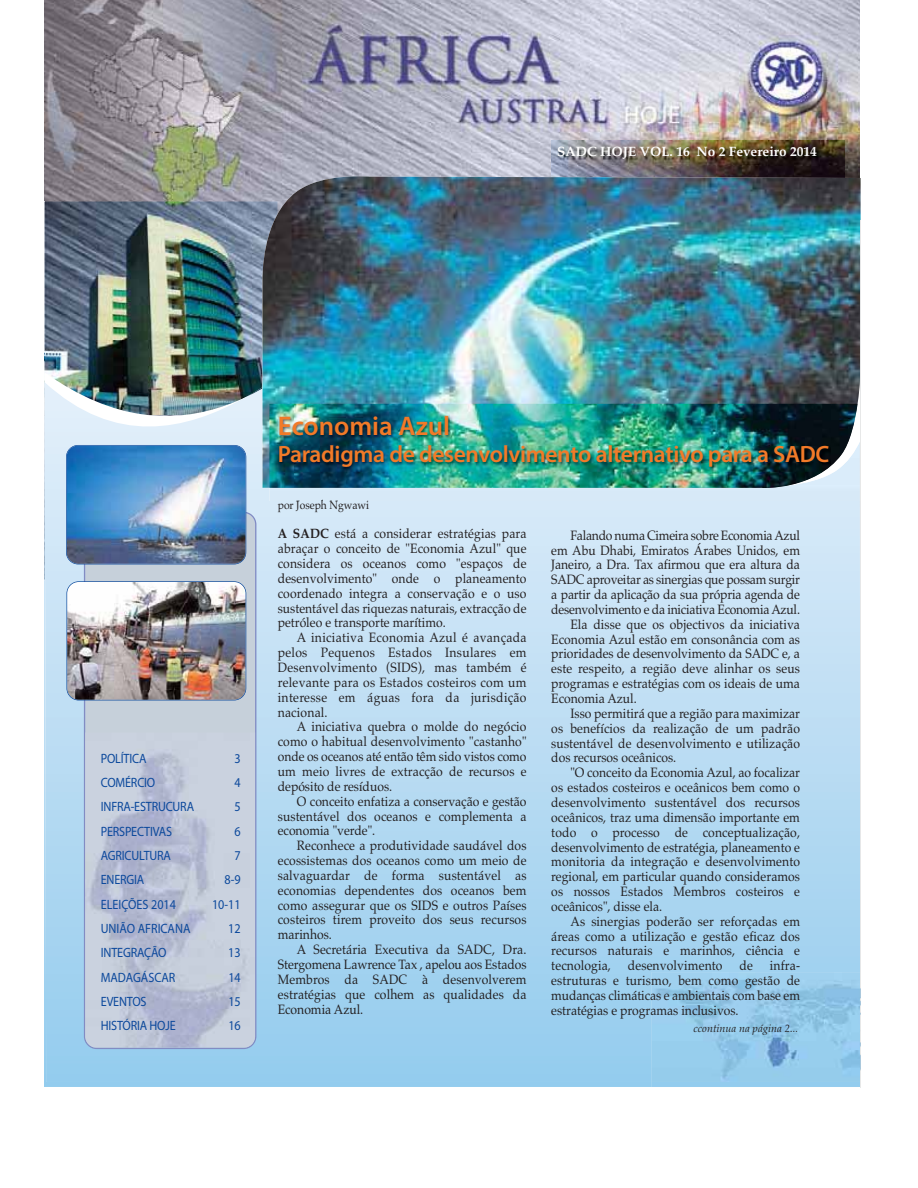
<style>
.page{position:relative;width:918px;height:1188px;background:#fff}
.page>*{position:absolute;margin:0;border:0;box-sizing:border-box;transform-origin:0 0}
.t1{font:600 27px "Myriad Pro";color:#f27a28}
.t2{font:600 23.7px "Myriad Pro";letter-spacing:-.015em;color:#f27a28}
.t3{font:13.5px/14.9px "Palatino";letter-spacing:.005em;color:#231f20;text-align:justify;scale:.9 1}
.t4{font:13.5px "Myriad Pro";letter-spacing:-.015em;color:#0c499c;scale:.9 1}
.t5{font:13.5px "Palatino";letter-spacing:-.015em;color:#231f20;scale:.9 1}
.t6{font:13.5px "Palatino";letter-spacing:-.02em;color:#231f20;scale:.9 1}
.t7{font:700 13.5px "Palatino";color:#fff}
.t8{font:11.55px "Palatino";color:#231f20;scale:.9 1}
.t9{font:italic 10.8px "Palatino";color:#231f20}
.s1{font-weight:700}
</style>
<div class="page">
<img style="left:44px;top:0;width:815px;height:164px">
<img style="left:552px;top:141px;width:293px;height:23px">
<img style="left:44px;top:180px;width:816px;height:902px">
<img style="left:261px;top:173px;width:600px;height:317px">
<hr style="left:861px;top:221px;width:1px;height:866px;background:#e6e7e8">
<svg style="left:84px;top:512px;width:172px;height:537px;background:#bec6d7"></svg>
<img style="left:85px;top:1036px;width:170px;height:11px">
<img style="left:67px;top:582px;width:179px;height:118px;border-radius:11px">
<div style="left:66px;top:581px;width:180px;height:119px;border:1px solid #0c499c;border-radius:12px"></div>
<img style="left:67px;top:446px;width:179px;height:118px;border-radius:11px">
<div style="left:66px;top:445px;width:180px;height:119px;border:1px solid #0c499c;border-radius:12px"></div>
<img style="left:652px;top:972px;width:210px;height:115px">
<div style="left:269px;top:486px;width:592px;height:15px;background:#d7e9f7"></div>
<svg style="left:278px;top:501px;width:27px;height:1px"></svg>
<img style="left:858px;top:404px;width:3px;height:82px">
<img style="left:269px;top:404px;width:589px;height:84px">
<img style="left:861px;top:404px;width:1px;height:97px">
<p class="t7" style="left:557px;top:146px;width:261px">SADC HOJE VOL. 16 No 2 Fevereiro 2014</p>
<p class="t4" style="left:101px;top:753px;width:52px">POLÍTICA</p>
<p class="t4" style="left:234px;top:753px;width:8px">3</p>
<p class="t4" style="left:101px;top:778px;width:62px">COMÉRCIO</p>
<p class="t4" style="left:234px;top:778px;width:8px">4</p>
<p class="t4" style="left:101px;top:802px;width:105px">INFRA-ESTRUCURA</p>
<p class="t4" style="left:234px;top:802px;width:8px">5</p>
<p class="t4" style="left:101px;top:826px;width:81px">PERSPECTIVAS</p>
<p class="t4" style="left:234px;top:826px;width:8px">6</p>
<p class="t4" style="left:101px;top:850px;width:80px">AGRICULTURA</p>
<p class="t4" style="left:234px;top:850px;width:8px">7</p>
<p class="t4" style="left:101px;top:875px;width:50px">ENERGIA</p>
<p class="t4" style="left:224px;top:875px;width:19px">8-9</p>
<p class="t4" style="left:101px;top:899px;width:85px">ELEIÇÕES 2014</p>
<p class="t4" style="left:212px;top:899px;width:33px">10-11</p>
<p class="t4" style="left:101px;top:923px;width:101px">UNIÃO AFRICANA</p>
<p class="t4" style="left:228px;top:923px;width:15px">12</p>
<p class="t4" style="left:101px;top:948px;width:75px">INTEGRAÇÃO</p>
<p class="t4" style="left:228px;top:948px;width:15px">13</p>
<p class="t4" style="left:101px;top:972px;width:84px">MADAGÁSCAR</p>
<p class="t4" style="left:228px;top:972px;width:15px">14</p>
<p class="t4" style="left:101px;top:996px;width:52px">EVENTOS</p>
<p class="t4" style="left:228px;top:996px;width:15px">15</p>
<p class="t4" style="left:101px;top:1021px;width:85px">HISTÓRIA HOJE</p>
<p class="t4" style="left:228px;top:1021px;width:15px">16</p>
<h1 class="t1" style="left:278px;top:415px;width:174px">Economia Azul</h1>
<h2 class="t2" style="left:278px;top:445px;width:553px">Paradigma de desenvolvimento alternativo para a SADC</h2>
<p class="t8" style="left:278px;top:500px;width:103px">por Joseph Ngwawi</p>
<p class="t3" style="left:278px;top:528px;width:278px"><span class="s1">A SADC</span> está a considerar estratégias para abraçar o conceito de "Economia Azul" que considera os oceanos como "espaços de desenvolvimento" onde o planeamento coordenado integra a conservação e o uso sustentável das riquezas naturais, extracção de petróleo e transporte marítimo.</p>
<p class="t3" style="left:278px;top:632px;width:278px;text-indent:19px">A iniciativa Economia Azul é avançada pelos Pequenos Estados Insulares em Desenvolvimento (SIDS), mas também é relevante para os Estados costeiros com um interesse em águas fora da jurisdição nacional.</p>
<p class="t3" style="left:278px;top:721px;width:278px;text-indent:19px">A iniciativa quebra o molde do negócio como o habitual desenvolvimento "castanho" onde os oceanos até então têm sido vistos como um meio livres de extracção de recursos e depósito de resíduos.</p>
<p class="t3" style="left:278px;top:795px;width:278px;text-indent:19px">O conceito enfatiza a conservação e gestão sustentável dos oceanos e complementa a economia "verde".</p>
<p class="t3" style="left:278px;top:840px;width:278px;text-indent:19px">Reconhece a produtividade saudável dos ecossistemas dos oceanos como um meio de salvaguardar de forma sustentável as economias dependentes dos oceanos bem como assegurar que os SIDS e outros Países costeiros tirem proveito dos seus recursos marinhos.</p>
<p class="t3" style="left:278px;top:944px;width:278px;text-indent:19px">A Secretária Executiva da SADC, Dra.<br>Stergomena Lawrence Tax , apelou aos Estados Membros da SADC à desenvolverem estratégias que colhem as qualidades da Economia Azul.</p>
<p class="t6" style="left:570px;top:530px;width:257px">Falando numa Cimeira sobre Economia Azul</p>
<p class="t3" style="left:551px;top:544px;width:278px">em Abu Dhabi, Emiratos Árabes Unidos, em</p>
<p class="t3" style="left:551px;top:559px;width:278px">Janeiro, a Dra. Tax afirmou que era altura da</p>
<p class="t5" style="left:551px;top:574px;width:278px">SADC aproveitar as sinergias que possam surgir</p>
<p class="t3" style="left:551px;top:589px;width:278px">a partir da aplicação da sua própria agenda de</p>
<p class="t5" style="left:551px;top:604px;width:278px">desenvolvimento e da iniciativa Economia Azul.</p>
<p class="t3" style="left:570px;top:618px;width:257px">Ela disse que os objectivos da iniciativa</p>
<p class="t3" style="left:551px;top:633px;width:278px">Economia Azul estão em consonância com as</p>
<p class="t3" style="left:551px;top:648px;width:278px">prioridades de desenvolvimento da SADC e, a</p>
<p class="t3" style="left:551px;top:663px;width:278px">este respeito, a região deve alinhar os seus</p>
<p class="t3" style="left:551px;top:678px;width:278px">programas e estratégias com os ideais de uma</p>
<p class="t3" style="left:551px;top:693px;width:97px">Economia Azul.</p>
<p class="t3" style="left:570px;top:707px;width:257px">Isso permitirá que a região para maximizar</p>
<p class="t3" style="left:551px;top:722px;width:278px">os benefícios da realização de um padrão</p>
<p class="t3" style="left:551px;top:737px;width:278px">sustentável de desenvolvimento e utilização</p>
<p class="t3" style="left:551px;top:752px;width:140px">dos recursos oceânicos.</p>
<p class="t3" style="left:570px;top:767px;width:257px">"O conceito da Economia Azul, ao focalizar</p>
<p class="t3" style="left:551px;top:782px;width:278px">os estados costeiros e oceânicos bem como o</p>
<p class="t3" style="left:551px;top:796px;width:278px">desenvolvimento sustentável dos recursos</p>
<p class="t3" style="left:551px;top:811px;width:278px">oceânicos, traz uma dimensão importante em</p>
<p class="t3" style="left:551px;top:826px;width:278px">todo o processo de conceptualização,</p>
<p class="t3" style="left:551px;top:841px;width:278px">desenvolvimento de estratégia, planeamento e</p>
<p class="t3" style="left:551px;top:856px;width:278px">monitoria da integração e desenvolvimento</p>
<p class="t3" style="left:551px;top:871px;width:278px">regional, em particular quando consideramos</p>
<p class="t3" style="left:551px;top:886px;width:278px">os nossos Estados Membros costeiros e</p>
<p class="t3" style="left:551px;top:900px;width:125px">oceânicos", disse ela.</p>
<p class="t3" style="left:570px;top:915px;width:257px">As sinergias poderão ser reforçadas em</p>
<p class="t3" style="left:551px;top:930px;width:278px">áreas como a utilização e gestão eficaz dos</p>
<p class="t3" style="left:551px;top:945px;width:278px">recursos naturais e marinhos, ciência e</p>
<p class="t3" style="left:551px;top:960px;width:68px">tecnologia,</p>
<p class="t3" style="left:628px;top:960px;width:107px">desenvolvimento</p>
<p class="t3" style="left:740px;top:960px;width:16px">de</p>
<p class="t3" style="left:551px;top:960px;width:278px;text-indent:219px">infra&shy;estruturas e turismo, bem como gestão de mudanças climáticas e ambientais com base em estratégias e programas inclusivos.</p>
<p class="t9" style="left:693px;top:1024px;width:106px">ccontinua na página 2...</p>
</div>
